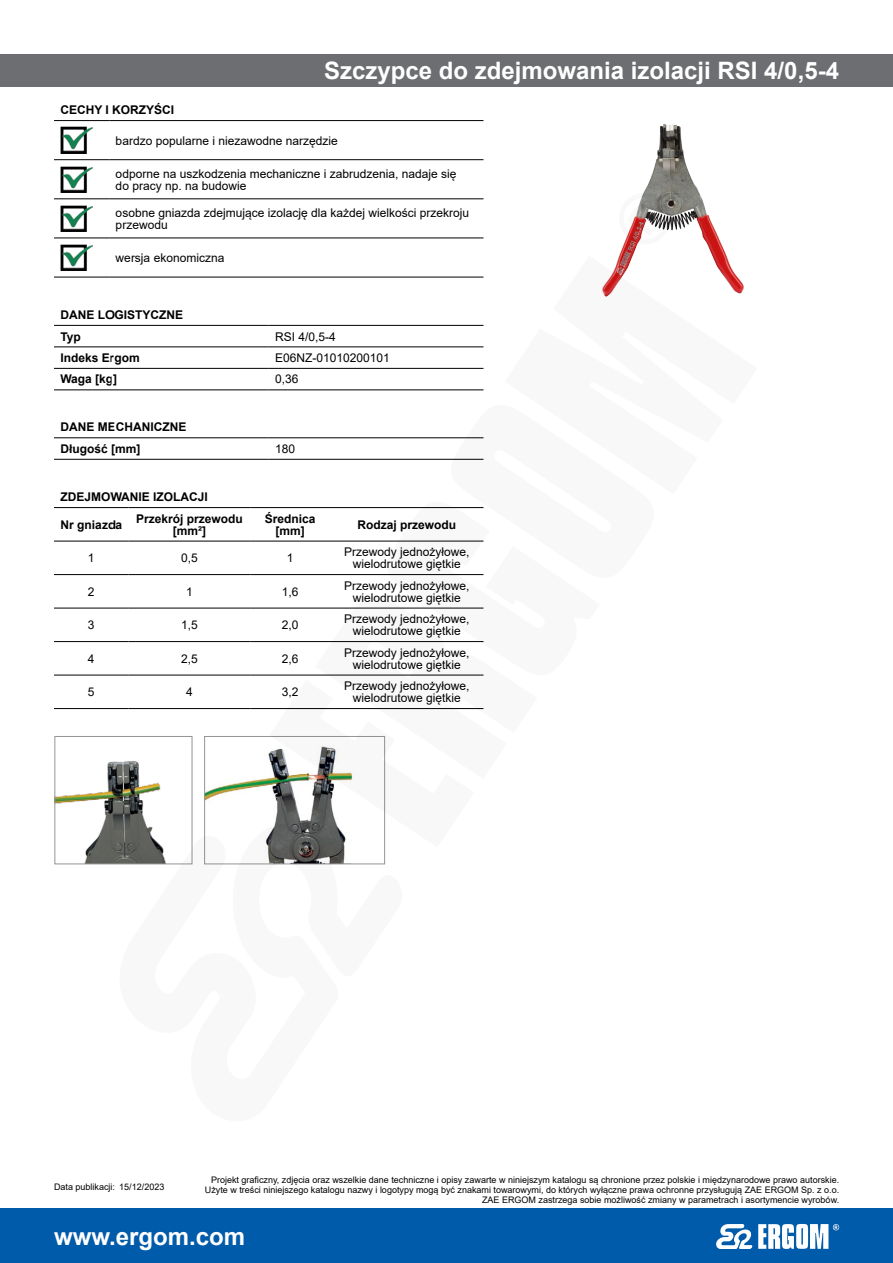
<style>
.page{position:relative;width:893px;height:1263px;background:#fff}
.page>*{position:absolute;margin:0;border:0;box-sizing:border-box;transform-origin:0 0}
.produkt-nazwa{font:700 24px "Arial";color:#fff}
.opis-body{font:12px/12px "Arial";color:#000}
.opis-body-srodek{font:12px/12px "Arial";color:#000;text-align:center}
.opis-body-bold{font:700 12px "Arial";color:#000}
.opis-body-srodek-bol{font:700 12px/12px "Arial";color:#000;text-align:center}
.t1{font:9px/9.8px "Arial";color:#000;text-align:right}
</style>
<div class="page">
<div style="left:0;top:1209px;width:893px;height:54px;background:#005baa"></div>
<svg style="left:716px;top:1224px;width:123px;height:25px"></svg>
<div style="left:0;top:54px;width:893px;height:32px;background:#6d6e71"></div>
<img style="left:619px;top:124px;width:108px;height:131px">
<hr style="left:54px;top:120px;width:55px;height:1px;background:#000">
<hr style="left:109px;top:120px;width:374px;height:1px;background:#000">
<hr style="left:54px;top:159px;width:55px;height:1px;background:#000">
<hr style="left:109px;top:159px;width:374px;height:1px;background:#000">
<hr style="left:54px;top:199px;width:55px;height:1px;background:#000">
<hr style="left:109px;top:199px;width:374px;height:1px;background:#000">
<hr style="left:54px;top:238px;width:55px;height:1px;background:#000">
<hr style="left:109px;top:238px;width:374px;height:1px;background:#000">
<hr style="left:54px;top:277px;width:55px;height:1px;background:#000">
<hr style="left:109px;top:277px;width:374px;height:1px;background:#000">
<img style="left:60px;top:127px;width:33px;height:26px">
<img style="left:60px;top:166px;width:33px;height:26px">
<img style="left:60px;top:205px;width:33px;height:27px">
<img style="left:60px;top:244px;width:33px;height:27px">
<hr style="left:54px;top:325px;width:215px;height:1px;background:#000">
<hr style="left:269px;top:325px;width:214px;height:1px;background:#000">
<hr style="left:54px;top:347px;width:215px;height:1px;background:#000">
<hr style="left:269px;top:347px;width:214px;height:1px;background:#000">
<hr style="left:54px;top:368px;width:215px;height:1px;background:#000">
<hr style="left:269px;top:368px;width:214px;height:1px;background:#000">
<hr style="left:54px;top:390px;width:215px;height:1px;background:#000">
<hr style="left:269px;top:390px;width:214px;height:1px;background:#000">
<hr style="left:54px;top:437px;width:215px;height:1px;background:#000">
<hr style="left:54px;top:459px;width:215px;height:1px;background:#000">
<hr style="left:54px;top:507px;width:75px;height:1px;background:#000">
<hr style="left:129px;top:507px;width:121px;height:1px;background:#000">
<hr style="left:250px;top:507px;width:80px;height:1px;background:#000">
<hr style="left:54px;top:541px;width:75px;height:1px;background:#000">
<hr style="left:129px;top:541px;width:121px;height:1px;background:#000">
<hr style="left:250px;top:541px;width:80px;height:1px;background:#000">
<hr style="left:54px;top:574px;width:75px;height:1px;background:#000">
<hr style="left:129px;top:574px;width:121px;height:1px;background:#000">
<hr style="left:250px;top:574px;width:80px;height:1px;background:#000">
<hr style="left:54px;top:608px;width:75px;height:1px;background:#000">
<hr style="left:129px;top:608px;width:121px;height:1px;background:#000">
<hr style="left:250px;top:608px;width:80px;height:1px;background:#000">
<hr style="left:54px;top:641px;width:75px;height:1px;background:#000">
<hr style="left:129px;top:641px;width:121px;height:1px;background:#000">
<hr style="left:250px;top:641px;width:80px;height:1px;background:#000">
<hr style="left:54px;top:675px;width:75px;height:1px;background:#000">
<hr style="left:129px;top:675px;width:121px;height:1px;background:#000">
<hr style="left:250px;top:675px;width:80px;height:1px;background:#000">
<hr style="left:54px;top:708px;width:75px;height:1px;background:#000">
<hr style="left:129px;top:708px;width:121px;height:1px;background:#000">
<hr style="left:250px;top:708px;width:80px;height:1px;background:#000">
<img style="left:56px;top:761px;width:105px;height:101px">
<div style="left:54px;top:736px;width:138px;height:128px;border:1px solid #939598"></div>
<img style="left:206px;top:753px;width:63px;height:47px">
<svg style="left:602px;top:255px;width:142px;height:42px"></svg>
<svg style="left:269px;top:437px;width:215px;height:379px"></svg>
<svg style="left:111px;top:816px;width:275px;height:49px"></svg>
<p class="produkt-nazwa" style="left:324px;top:54px;width:516px">Szczypce do zdejmowania izolacji RSI 4/0,5-4</p>
<p class="opis-body-bold" style="left:60px;top:102px;width:115px">CECHY I KORZYŚCI</p>
<p class="opis-body" style="left:116px;top:134px;width:224px">bardzo popularne i niezawodne narzędzie</p>
<p class="opis-body" style="left:116px;top:167px;width:342px">odporne na uszkodzenia mechaniczne i zabrudzenia, nadaje się do pracy np. na budowie</p>
<p class="opis-body" style="left:116px;top:206px;width:355px">osobne gniazda zdejmujące izolację dla każdej wielkości przekroju przewodu</p>
<p class="opis-body" style="left:116px;top:252px;width:110px">wersja ekonomiczna</p>
<p class="opis-body-bold" style="left:60px;top:306px;width:124px">DANE LOGISTYCZNE</p>
<p class="opis-body-bold" style="left:60px;top:328px;width:22px">Typ</p>
<p class="opis-body" style="left:275px;top:330px;width:62px">RSI 4/0,5-4</p>
<p class="opis-body-bold" style="left:60px;top:349px;width:81px">Indeks Ergom</p>
<p class="opis-body" style="left:275px;top:352px;width:116px">E06NZ-01010200101</p>
<p class="opis-body-bold" style="left:60px;top:371px;width:58px">Waga [kg]</p>
<p class="opis-body" style="left:275px;top:373px;width:25px">0,36</p>
<p class="opis-body-bold" style="left:60px;top:419px;width:127px">DANE MECHANICZNE</p>
<p class="opis-body-bold" style="left:60px;top:440px;width:82px">Długość [mm]</p>
<p class="opis-body" style="left:275px;top:443px;width:22px">180</p>
<p class="opis-body-bold" style="left:60px;top:488px;width:149px">ZDEJMOWANIE IZOLACJI</p>
<p class="opis-body-srodek-bol" style="left:61px;top:519px;width:63px">Nr gniazda</p>
<p class="opis-body-srodek-bol" style="left:136px;top:513px;width:108px">Przekrój przewodu [mm²]</p>
<p class="opis-body-srodek-bol" style="left:265px;top:513px;width:52px">Średnica [mm]</p>
<p class="opis-body-srodek-bol" style="left:357px;top:519px;width:100px">Rodzaj przewodu</p>
<p class="opis-body-srodek" style="left:88px;top:552px;width:8px">1</p>
<p class="opis-body-srodek" style="left:181px;top:552px;width:18px">0,5</p>
<p class="opis-body-srodek" style="left:287px;top:552px;width:8px">1</p>
<p class="opis-body-srodek" style="left:344px;top:546px;width:127px">Przewody jednożyłowe, wielodrutowe giętkie</p>
<p class="opis-body-srodek" style="left:88px;top:585px;width:8px">2</p>
<p class="opis-body-srodek" style="left:186px;top:585px;width:8px">1</p>
<p class="opis-body-srodek" style="left:282px;top:585px;width:18px">1,6</p>
<p class="opis-body-srodek" style="left:344px;top:579px;width:127px">Przewody jednożyłowe, wielodrutowe giętkie</p>
<p class="opis-body-srodek" style="left:88px;top:619px;width:8px">3</p>
<p class="opis-body-srodek" style="left:181px;top:619px;width:18px">1,5</p>
<p class="opis-body-srodek" style="left:282px;top:619px;width:18px">2,0</p>
<p class="opis-body-srodek" style="left:344px;top:613px;width:127px">Przewody jednożyłowe, wielodrutowe giętkie</p>
<p class="opis-body-srodek" style="left:88px;top:652px;width:8px">4</p>
<p class="opis-body-srodek" style="left:181px;top:652px;width:18px">2,5</p>
<p class="opis-body-srodek" style="left:282px;top:652px;width:18px">2,6</p>
<p class="opis-body-srodek" style="left:344px;top:646px;width:127px">Przewody jednożyłowe, wielodrutowe giętkie</p>
<p class="opis-body-srodek" style="left:88px;top:686px;width:8px">5</p>
<p class="opis-body-srodek" style="left:186px;top:686px;width:8px">4</p>
<p class="opis-body-srodek" style="left:282px;top:686px;width:18px">3,2</p>
<p class="opis-body-srodek" style="left:344px;top:680px;width:127px">Przewody jednożyłowe, wielodrutowe giętkie</p>
<p class="t1" style="left:54px;top:1182px;width:112px">Data publikacji: 15/12/2023</p>
<p class="t1" style="left:205px;top:1175px;width:636px">Projekt graficzny, zdjęcia oraz wszelkie dane techniczne i opisy zawarte w niniejszym katalogu są chronione przez polskie i międzynarodowe prawo autorskie.<br>Użyte w treści niniejszego katalogu nazwy i logotypy mogą być znakami towarowymi, do których wyłączne prawa ochronne przysługują ZAE ERGOM Sp. z o.o.<br>ZAE ERGOM zastrzega sobie możliwość zmiany w parametrach i asortymencie wyrobów.</p>
<h1 class="produkt-nazwa" style="left:54px;top:1219px;width:193px">www.ergom.com</h1>
</div>
